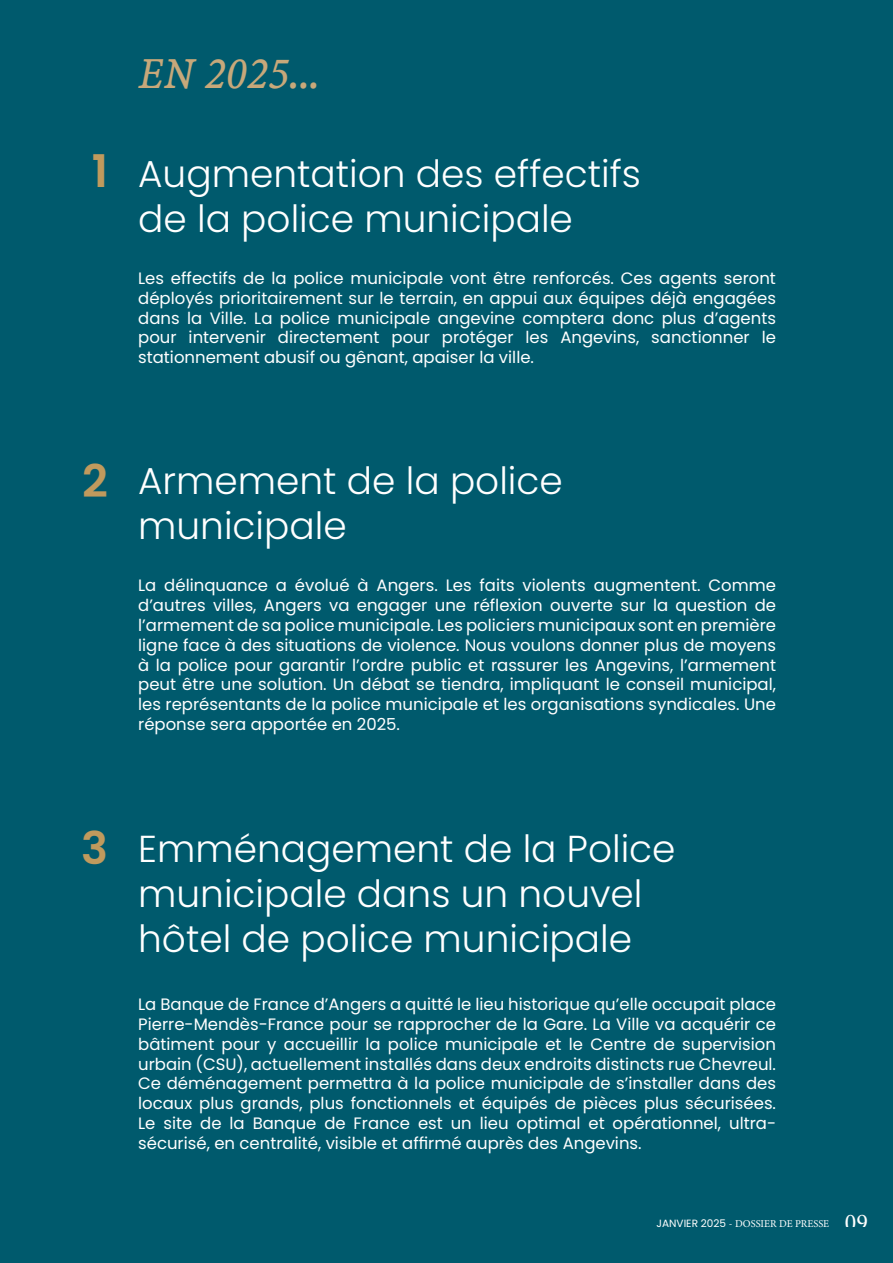
<style>
.page{position:relative;width:893px;height:1263px;background:#005a6d}
.page>*{position:absolute;margin:0;border:0;box-sizing:border-box;transform-origin:0 0}
.t1{font:italic 45px "Minion Web Pro";color:#c7a87a}
.t2{font:600 45px "Poppins";color:#c09a5d}
.t3{font:300 37.5px/45px "Poppins";color:#fff}
.t4{font:24px "Minion Pro";color:#fff}
.t5{font:16.5px/19.8px "Poppins";color:#fff;text-align:justify}
.t6{font:10.5px "Minion Pro";color:#fff}
.s1{font-family:"Poppins"}
</style>
<div class="page">
<h1 class="t2" style="left:92px;top:145px;width:18px">1</h1>
<h1 class="t1" style="left:138px;top:46px;width:183px">EN 2025...</h1>
<h2 class="t3" style="left:138px;top:151px;width:504px">Augmentation des effectifs de la police municipale</h2>
<p class="t5" style="left:138px;top:268px;width:639px">Les effectifs de la police municipale vont être renforcés. Ces agents seront déployés prioritairement sur le terrain, en appui aux équipes déjà engagées dans la Ville. La police municipale angevine comptera donc plus d’agents pour intervenir directement pour protéger les Angevins, sanctionner le stationnement abusif ou gênant, apaiser la ville.</p>
<h1 class="t2" style="left:82px;top:455px;width:27px">2</h1>
<h2 class="t3" style="left:138px;top:459px;width:426px">Armement de la police municipale</h2>
<p class="t5" style="left:138px;top:576px;width:639px">La délinquance a évolué à Angers. Les faits violents augmentent. Comme d’autres villes, Angers va engager une réflexion ouverte sur la question de l’armement de sa police municipale. Les policiers municipaux sont en première ligne face à des situations de violence. Nous voulons donner plus de moyens à la police pour garantir l’ordre public et rassurer les Angevins, l’armement peut être une solution. Un débat se tiendra, impliquant le conseil municipal, les représentants de la police municipale et les organisations syndicales. Une réponse sera apportée en 2025.</p>
<h1 class="t2" style="left:81px;top:822px;width:28px">3</h1>
<h2 class="t3" style="left:138px;top:827px;width:539px">Emménagement de la Police municipale dans un nouvel hôtel de police municipale</h2>
<p class="t5" style="left:138px;top:995px;width:639px">La Banque de France d’Angers a quitté le lieu historique qu’elle occupait place Pierre-Mendès-France pour se rapprocher de la Gare. La Ville va acquérir ce bâtiment pour y accueillir la police municipale et le Centre de supervision urbain (CSU), actuellement installés dans deux endroits distincts rue Chevreul.<br>Ce déménagement permettra à la police municipale de s’installer dans des locaux plus grands, plus fonctionnels et équipés de pièces plus sécurisées.<br>Le site de la Banque de France est un lieu optimal et opérationnel, ultra&shy;sécurisé, en centralité, visible et affirmé auprès des Angevins.</p>
<p class="t6" style="left:657px;top:1216px;width:174px"><span class="s1">JANVIER 2025</span> - DOSSIER DE PRESSE</p>
<h3 class="t4" style="left:845px;top:1207px;width:25px">09</h3>
</div>
